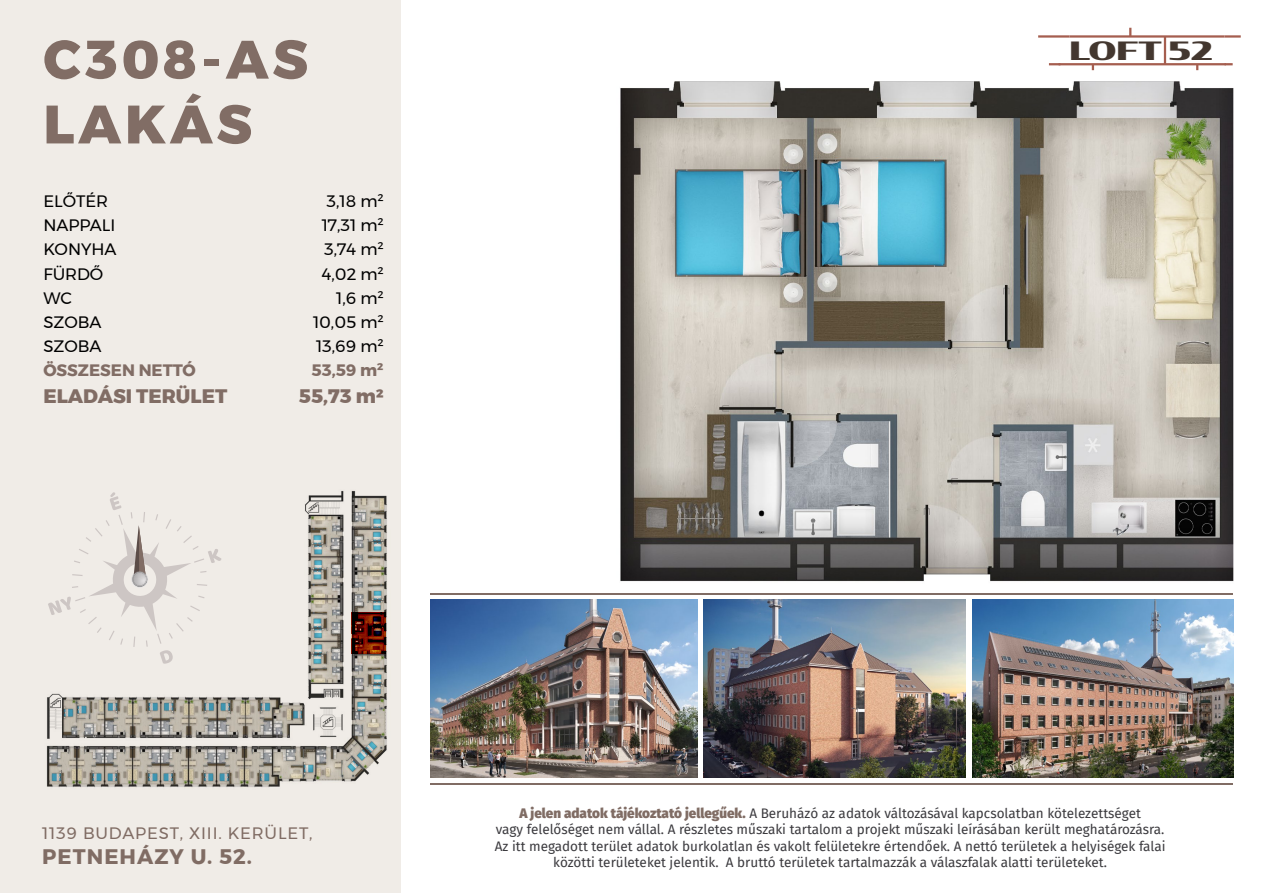
<style>
.page{position:relative;width:1263px;height:893px;background:#fff}
.page>*{position:absolute;margin:0;border:0;box-sizing:border-box;transform-origin:0 0}
.t1{font:800 54px/64.8px "Montserrat";letter-spacing:.075em;color:#816d65}
.t2{font:900 25.05px "Condor Wide";color:#43372f}
.t3{font:700 21px "Montserrat";letter-spacing:.05em;color:#806c64}
.t4{font:800 19.5px "Montserrat";color:#816d65}
.t5{font:16.5px "Montserrat";color:#000}
.t6{font:16.5px "Montserrat";letter-spacing:.05em;color:#806c64}
.t7{font:700 16.5px "Montserrat";color:#816d65}
.t8{font:13.5px/16.2px "Fira Sans";color:#3b3a3e;text-align:center}
.s1{font-weight:900;color:#806c64}
</style>
<div class="page">
<img style="left:620px;top:50px;width:614px;height:532px">
<div style="left:0;top:0;width:400px;height:893px;background:#f0ece7"></div>
<svg style="left:1129px;top:28px;width:2px;height:7px"></svg>
<hr style="left:1224px;top:35px;width:17px;height:3px;background:#a55e4f">
<svg style="left:1049px;top:63px;width:9px;height:2px"></svg>
<hr style="left:1038px;top:35px;width:31px;height:3px;background:#a55e4f">
<svg style="left:1226px;top:63px;width:7px;height:2px"></svg>
<hr style="left:1069px;top:35px;width:155px;height:3px;background:#a55e4f">
<hr style="left:1058px;top:63px;width:168px;height:2px;background:#a55e4f">
<hr style="left:1164px;top:36px;width:2px;height:28px;background:#a55e4f">
<img style="left:972px;top:599px;width:261px;height:179px">
<hr style="left:430px;top:593px;width:803px;height:1px;background:#806c64">
<hr style="left:430px;top:784px;width:803px;height:1px;background:#806c64">
<img style="left:431px;top:599px;width:266px;height:179px">
<img style="left:704px;top:599px;width:262px;height:179px">
<img style="left:46px;top:472px;width:355px;height:341px">
<svg style="left:48px;top:492px;width:173px;height:172px"></svg>
<img style="left:132px;top:572px;width:15px;height:14px">
<svg style="left:351px;top:613px;width:35px;height:41px"></svg>
<h1 class="t1" style="left:43px;top:27px;width:266px">C308-AS<br>LAKÁS</h1>
<p class="t5" style="left:43px;top:189px;width:66px">ELŐTÉR</p>
<p class="t5" style="left:327px;top:189px;width:58px">3,18 m²</p>
<p class="t5" style="left:43px;top:213px;width:74px">NAPPALI</p>
<p class="t5" style="left:322px;top:213px;width:63px">17,31 m²</p>
<p class="t5" style="left:43px;top:237px;width:75px">KONYHA</p>
<p class="t5" style="left:324px;top:237px;width:61px">3,74 m²</p>
<p class="t5" style="left:43px;top:261px;width:61px">FÜRDŐ</p>
<p class="t5" style="left:322px;top:261px;width:63px">4,02 m²</p>
<p class="t5" style="left:43px;top:285px;width:30px">WC</p>
<p class="t5" style="left:336px;top:285px;width:49px">1,6 m²</p>
<p class="t5" style="left:43px;top:309px;width:60px">SZOBA</p>
<p class="t5" style="left:313px;top:309px;width:72px">10,05 m²</p>
<p class="t5" style="left:43px;top:333px;width:60px">SZOBA</p>
<p class="t5" style="left:316px;top:333px;width:69px">13,69 m²</p>
<p class="t7" style="left:43px;top:357px;width:154px">ÖSSZESEN NETTÓ</p>
<p class="t7" style="left:312px;top:357px;width:74px">53,59 m²</p>
<h3 class="t4" style="left:43px;top:381px;width:185px">ELADÁSI TERÜLET</h3>
<h3 class="t4" style="left:299px;top:381px;width:86px">55,73 m2</h3>
<h2 class="t2" style="left:1069px;top:33px;width:145px">LOFT 52</h2>
<p class="t6" style="left:42px;top:821px;width:272px">1139 BUDAPEST, XIII. KERÜLET,</p>
<h3 class="t3" style="left:42px;top:840px;width:211px">PETNEHÁZY U. 52.</h3>
<p class="t8" style="left:495px;top:805px;width:672px"><span class="s1">A jelen adatok tájékoztató jellegűek.</span> A Beruházó az adatok változásával kapcsolatban kötelezettséget<br>vagy felelőséget nem vállal. A részletes műszaki tartalom a projekt műszaki leírásában került meghatározásra.<br>Az itt megadott terület adatok burkolatlan és vakolt felületekre értendőek. A nettó területek a helyiségek falai közötti területeket jelentik. A bruttó területek tartalmazzák a válaszfalak alatti területeket.</p>
</div>
